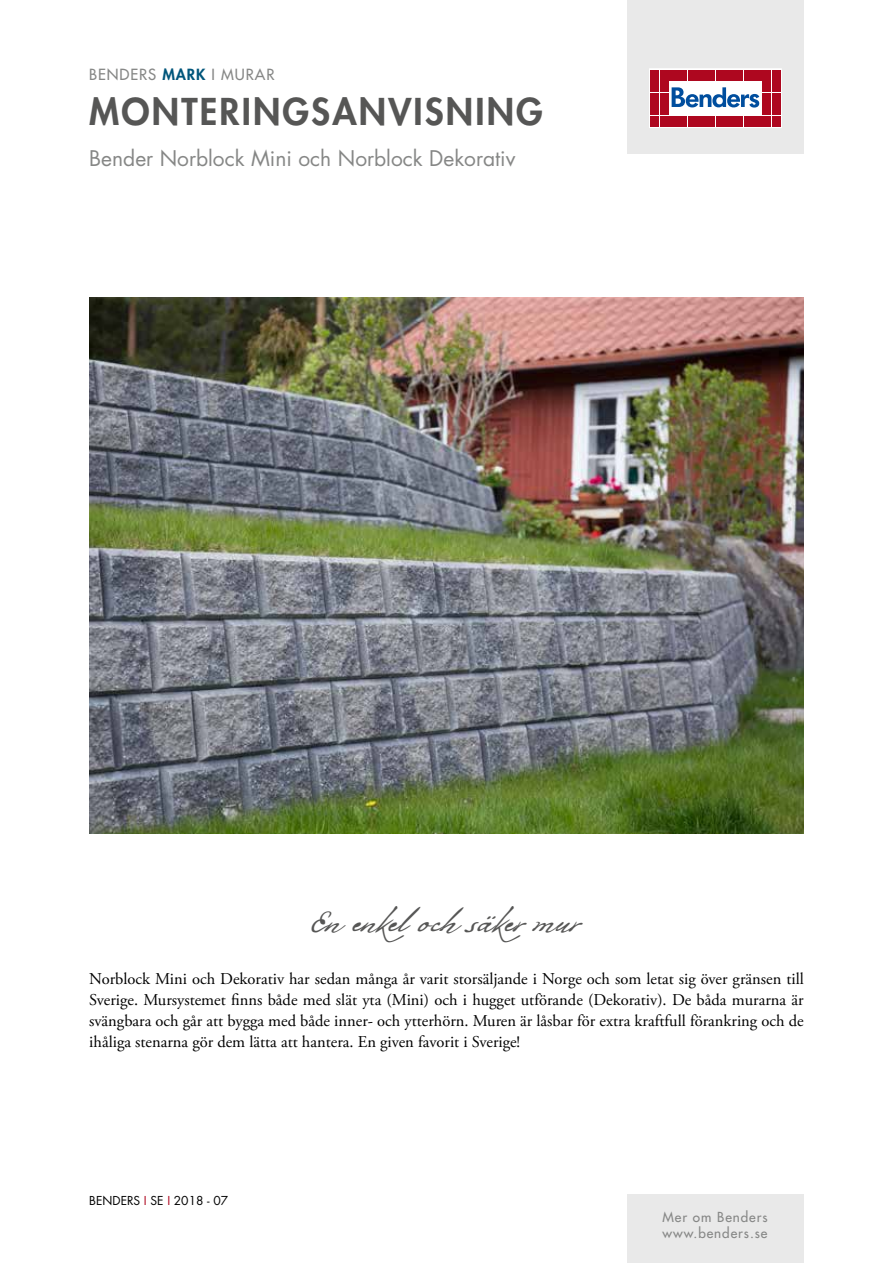
<style>
.page{position:relative;width:893px;height:1263px;background:#fff}
.page>*{position:absolute;margin:0;border:0;box-sizing:border-box;transform-origin:0 0}
.t1{font:800 36px "Futura Std";letter-spacing:.06em;color:#565655}
.t2{font:33px "Bolivar";letter-spacing:.005em;color:#565655}
.t3{font:21px "Futura Std";color:#868786}
.t4{font:16.5px/21px "Adobe Garamond Pro";color:#000;text-align:justify}
.t5{font:500 15px "Futura Std";letter-spacing:.06em;color:#868786}
.t6{font:500 13.5px/16.2px "Futura Std";letter-spacing:.07em;color:#868786}
.t7{font:12px "Futura Std";color:#000}
.s1{font-weight:800;color:#00567b}
.s2{color:#ae071f}
</style>
<div class="page">
<div style="left:627px;top:0;width:177px;height:153px;background:#e9e9e9"></div>
<svg style="left:649px;top:69px;width:132px;height:59px;background:#eac2c8"></svg>
<div style="left:651px;top:70px;width:8px;height:10px;background:#ae071f"></div>
<div style="left:660px;top:70px;width:8px;height:10px;background:#ae071f"></div>
<div style="left:651px;top:81px;width:8px;height:11px;background:#ae071f"></div>
<div style="left:660px;top:81px;width:8px;height:11px;background:#ae071f"></div>
<div style="left:651px;top:93px;width:8px;height:10px;background:#ae071f"></div>
<div style="left:660px;top:93px;width:8px;height:10px;background:#ae071f"></div>
<div style="left:651px;top:104px;width:8px;height:11px;background:#ae071f"></div>
<div style="left:660px;top:104px;width:8px;height:11px;background:#ae071f"></div>
<div style="left:651px;top:116px;width:8px;height:10px;background:#ae071f"></div>
<div style="left:660px;top:116px;width:8px;height:10px;background:#ae071f"></div>
<div style="left:669px;top:70px;width:8px;height:10px;background:#ae071f"></div>
<div style="left:679px;top:70px;width:8px;height:10px;background:#ae071f"></div>
<div style="left:688px;top:70px;width:8px;height:10px;background:#ae071f"></div>
<div style="left:697px;top:70px;width:9px;height:10px;background:#ae071f"></div>
<div style="left:707px;top:70px;width:8px;height:10px;background:#ae071f"></div>
<div style="left:716px;top:70px;width:8px;height:10px;background:#ae071f"></div>
<div style="left:725px;top:70px;width:9px;height:10px;background:#ae071f"></div>
<div style="left:735px;top:70px;width:8px;height:10px;background:#ae071f"></div>
<div style="left:744px;top:70px;width:8px;height:10px;background:#ae071f"></div>
<div style="left:753px;top:70px;width:9px;height:10px;background:#ae071f"></div>
<div style="left:669px;top:116px;width:8px;height:10px;background:#ae071f"></div>
<div style="left:679px;top:116px;width:8px;height:10px;background:#ae071f"></div>
<div style="left:688px;top:116px;width:8px;height:10px;background:#ae071f"></div>
<div style="left:697px;top:116px;width:9px;height:10px;background:#ae071f"></div>
<div style="left:707px;top:116px;width:8px;height:10px;background:#ae071f"></div>
<div style="left:716px;top:116px;width:8px;height:10px;background:#ae071f"></div>
<div style="left:725px;top:116px;width:9px;height:10px;background:#ae071f"></div>
<div style="left:735px;top:116px;width:8px;height:10px;background:#ae071f"></div>
<div style="left:744px;top:116px;width:8px;height:10px;background:#ae071f"></div>
<div style="left:753px;top:116px;width:9px;height:10px;background:#ae071f"></div>
<div style="left:763px;top:70px;width:8px;height:10px;background:#ae071f"></div>
<div style="left:772px;top:70px;width:8px;height:10px;background:#ae071f"></div>
<div style="left:763px;top:81px;width:8px;height:11px;background:#ae071f"></div>
<div style="left:772px;top:81px;width:8px;height:11px;background:#ae071f"></div>
<div style="left:763px;top:93px;width:8px;height:10px;background:#ae071f"></div>
<div style="left:772px;top:93px;width:8px;height:10px;background:#ae071f"></div>
<div style="left:763px;top:104px;width:8px;height:11px;background:#ae071f"></div>
<div style="left:772px;top:104px;width:8px;height:11px;background:#ae071f"></div>
<div style="left:763px;top:116px;width:8px;height:10px;background:#ae071f"></div>
<div style="left:772px;top:116px;width:8px;height:10px;background:#ae071f"></div>
<svg style="left:672px;top:87px;width:87px;height:21px;background:#8fb1d4"></svg>
<div style="left:627px;top:1195px;width:177px;height:68px;background:#e9e9e9"></div>
<img style="left:89px;top:298px;width:715px;height:535px">
<p class="t5" style="left:89px;top:65px;width:187px">BENDERS <span class="s1">MARK</span> I MURAR</p>
<h1 class="t1" style="left:89px;top:89px;width:455px">MONTERINGSANVISNING</h1>
<p class="t3" style="left:89px;top:145px;width:428px">Bender Norblock Mini och Norblock Dekorativ</p>
<h2 class="t2" style="left:313px;top:901px;width:268px">En enkeloch säker mur</h2>
<p class="t4" style="left:89px;top:968px;width:716px">Norblock Mini och Dekorativ har sedan många år varit storsäljande i Norge och som letat sig över gränsen till Sverige. Mursystemet finns både med slät yta (Mini) och i hugget utförande (Dekorativ). De båda murarna är svängbara och går att bygga med både inner- och ytterhörn. Muren är låsbar för extra kraftfull förankring och de ihåliga stenarna gör dem lätta att hantera. En given favorit i Sverige!</p>
<p class="t7" style="left:89px;top:1193px;width:140px">BENDERS <span class="s2">I</span> SE <span class="s2">I</span> 2018 - 07</p>
<p class="t6" style="left:662px;top:1209px;width:107px">Mer om Benders www.benders.se</p>
</div>
